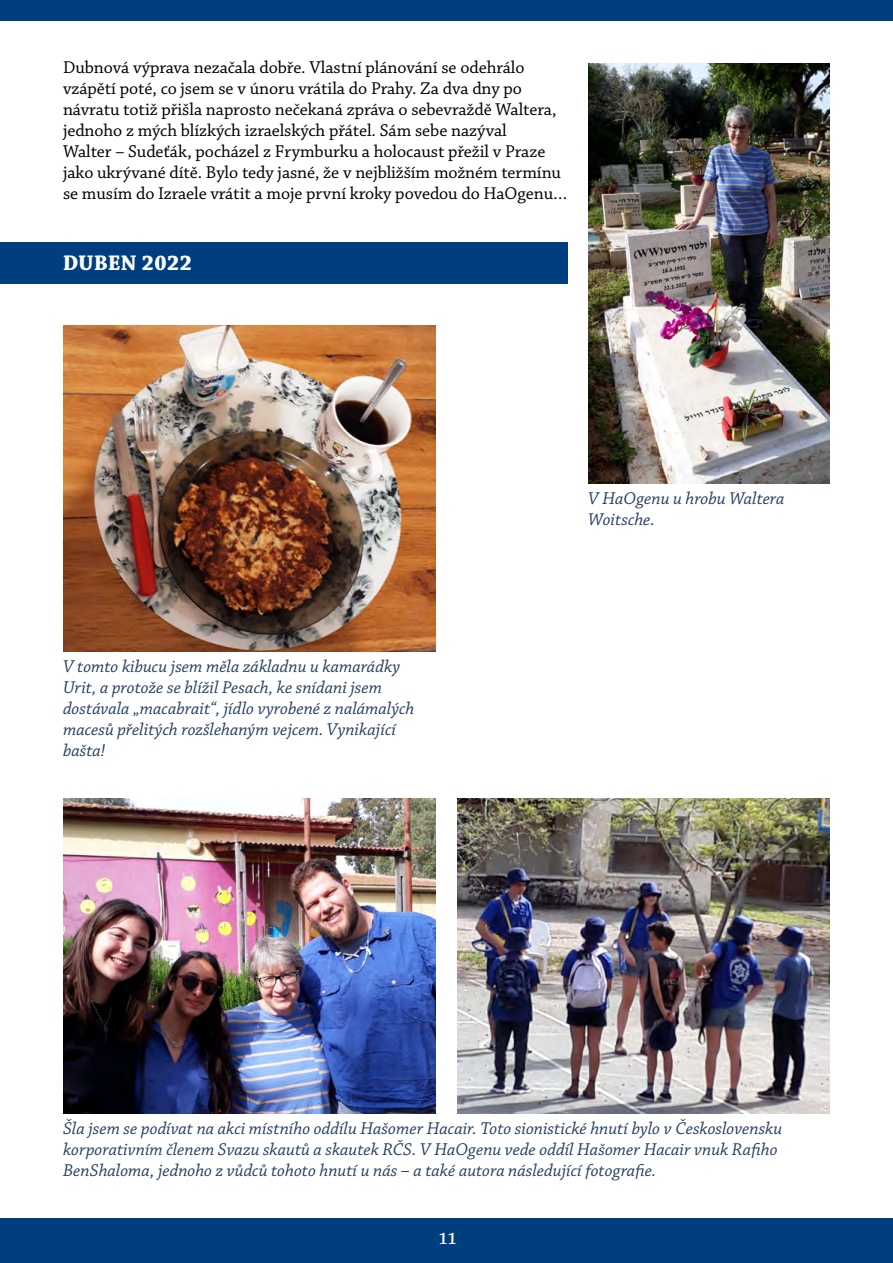
<style>
.page{position:relative;width:893px;height:1263px;background:#fff}
.page>*{position:absolute;margin:0;border:0;box-sizing:border-box;transform-origin:0 0}
.t1{font:22.5px "Chaparral Pro Bold Subh";letter-spacing:.02em;color:#fff}
.popis_foto{font:italic 18px/21px "Chaparral Pro";color:#243f60}
.t2{font:18px/21px "Chaparral Pro";letter-spacing:-.005em;color:#000}
.t3{font:18px "Chaparral Pro Semibold Disp";color:#fff}
</style>
<div class="page">
<div style="left:0;top:1218px;width:893px;height:45px;background:#003e7f"></div>
<div style="left:0;top:0;width:893px;height:21px;background:#003e7f"></div>
<div style="left:0;top:242px;width:567px;height:42px;background:#003e7f"></div>
<img style="left:588px;top:63px;width:242px;height:420px">
<img style="left:63px;top:325px;width:373px;height:326px">
<img style="left:457px;top:798px;width:373px;height:315px">
<img style="left:63px;top:798px;width:373px;height:315px">
<p class="t2" style="left:63px;top:58px;width:506px">Dubnová výprava nezačala dobře. Vlastní plánování se odehrálo vzápětí poté, co jsem se v únoru vrátila do Prahy. Za dva dny po návratu totiž přišla naprosto nečekaná zpráva o sebevraždě Waltera, jednoho z mých blízkých izraelských přátel. Sám sebe nazýval<br>Walter – Sudeťák, pocházel z Frymburku a holocaust přežil v Praze jako ukrývané dítě. Bylo tedy jasné, že v nejbližším možném termínu se musím do Izraele vrátit a moje první kroky povedou do HaOgenu…</p>
<p class="t1" style="left:63px;top:250px;width:131px">DUBEN 2022</p>
<p class="popis_foto" style="left:63px;top:656px;width:353px">V tomto kibucu jsem měla základnu u kamarádky Urit, a protože se blížil Pesach, ke snídani jsem dostávala „macabrait“, jídlo vyrobené z nalámalých macesů přelitých rozšlehaným vejcem. Vynikající bašta!</p>
<p class="popis_foto" style="left:588px;top:489px;width:198px">V HaOgenu u hrobu Waltera<br>Woitsche.</p>
<p class="popis_foto" style="left:63px;top:1119px;width:721px">Šla jsem se podívat na akci místního oddílu Hašomer Hacair. Toto sionistické hnutí bylo v Československu korporativním členem Svazu skautů a skautek RČS. V HaOgenu vede oddíl Hašomer Hacair vnuk Rafiho<br>BenShaloma, jednoho z vůdců tohoto hnutí u nás – a také autora následující fotografie.</p>
<p class="t3" style="left:439px;top:1229px;width:19px">11</p>
</div>
